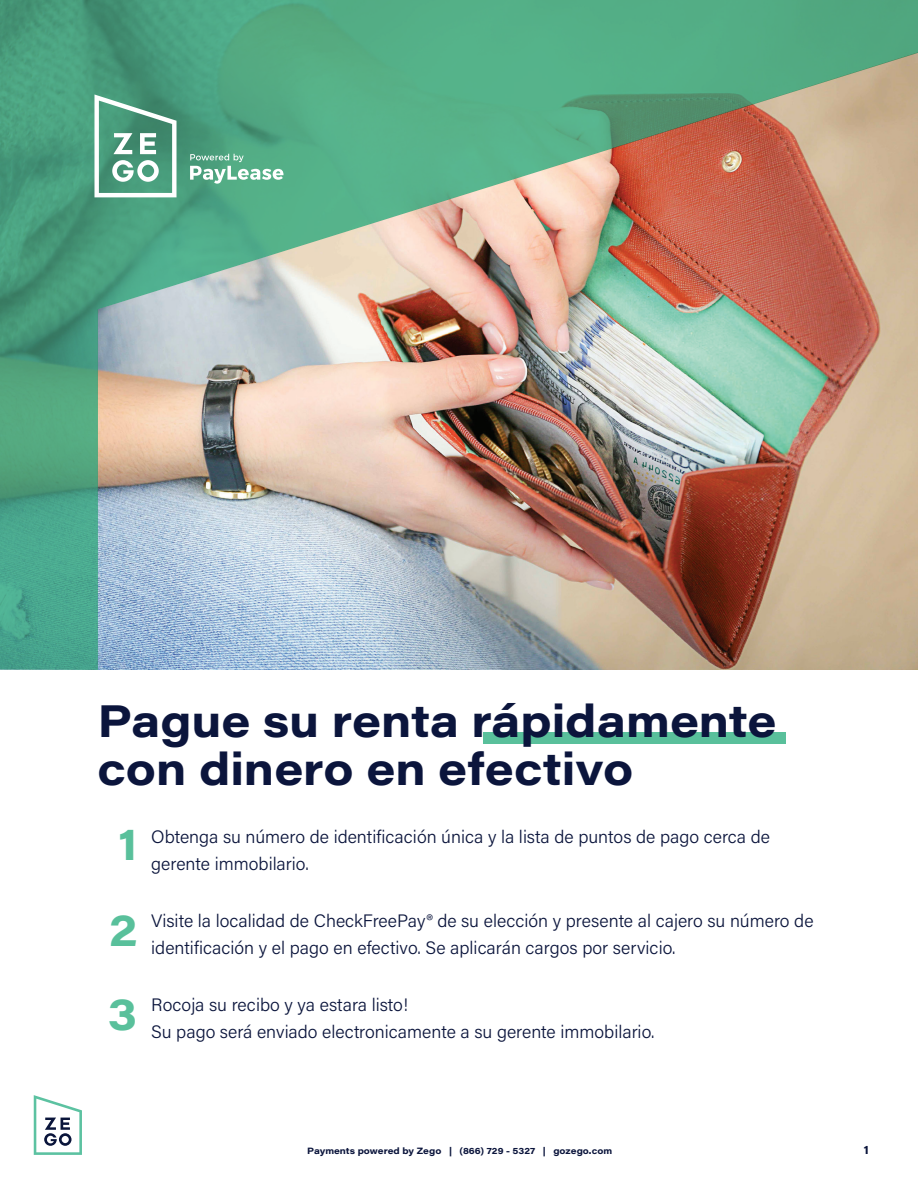
<style>
.page{position:relative;width:918px;height:1188px;background:#fff}
.page>*{position:absolute;margin:0;border:0;box-sizing:border-box;transform-origin:0 0}
.t1{font:700 45px/48px "Acumin Pro Wide";color:#0b153c}
.t2{font:700 45px/85.3px "Acumin Pro Wide";color:#59c09b;text-align:justify}
.t3{font:300 18px/27px "Acumin Pro";color:#0b153c}
.t4{font:700 12px "Acumin Pro Wide";color:#0b153c}
.t5{font:700 9px "Acumin Pro Wide";color:#0b153c}
</style>
<div class="page">
<svg style="left:34px;top:1095px;width:48px;height:60px"></svg>
<img style="left:0;top:0;width:918px;height:670px">
<div style="left:484px;top:732px;width:302px;height:12px;background:#59c09b"></div>
<svg style="left:94px;top:94px;width:83px;height:103px"></svg>
<svg style="left:190px;top:154px;width:94px;height:30px"></svg>
<h1 class="t1" style="left:98px;top:695px;width:681px">Pague su renta rápidamente con dinero en efectivo</h1>
<h1 class="t2" style="left:108px;top:799px;width:31px">1<br>2<br>3</h1>
<p class="t3" style="left:151px;top:822px;width:620px">Obtenga su número de identificación única y la lista de puntos de pago cerca de gerente immobilario.</p>
<p class="t3" style="left:151px;top:906px;width:664px">Visite la localidad de CheckFreePay® de su elección y presente al cajero su número de identificación y el pago en efectivo. Se aplicarán cargos por servicio.</p>
<p class="t3" style="left:151px;top:990px;width:505px">Rocoja su recibo y ya estara listo!<br>Su pago será enviado electronicamente a su gerente immobilario.</p>
<p class="t5" style="left:307px;top:1144px;width:306px">Payments powered by Zego | (866) 729 - 5327 | gozego.com</p>
<p class="t4" style="left:864px;top:1141px;width:7px">1</p>
</div>
